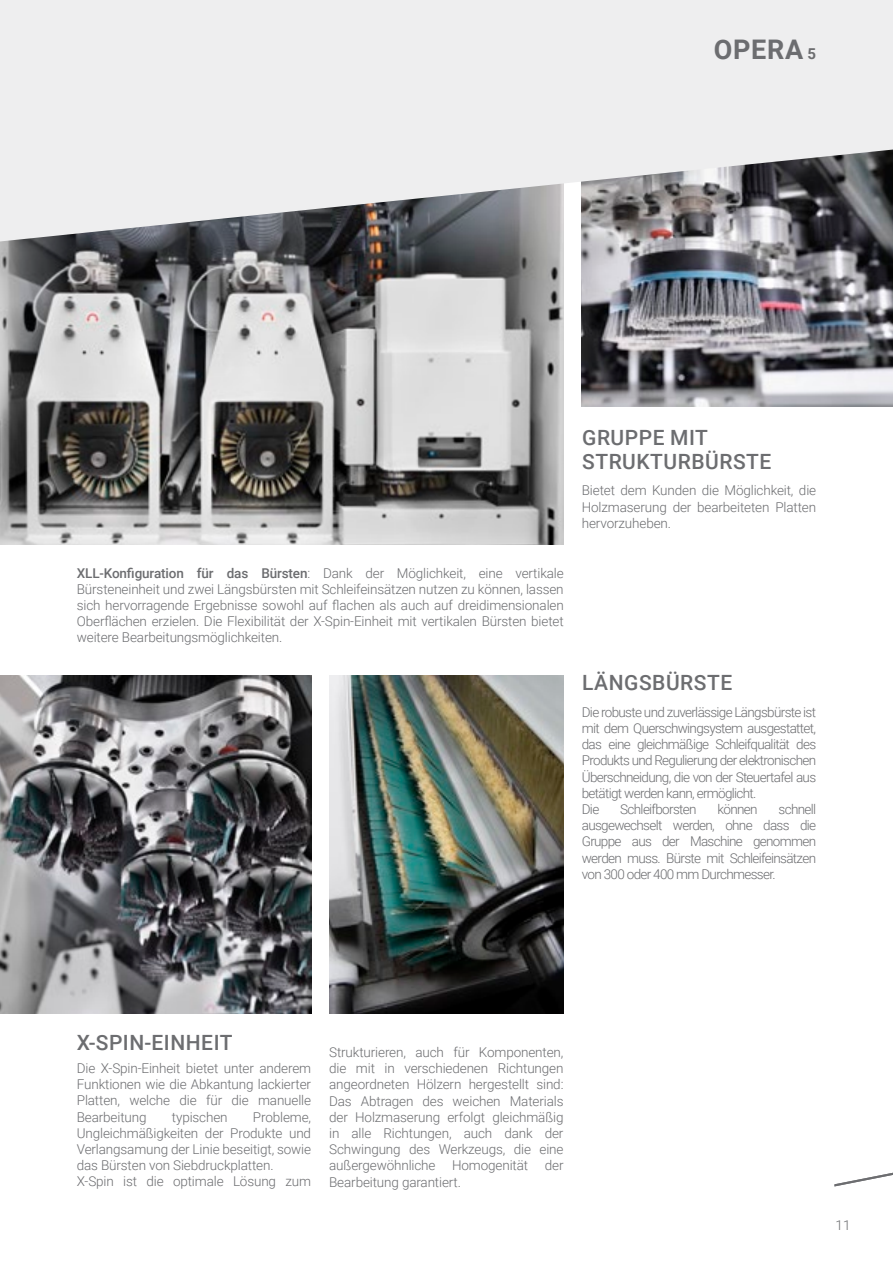
<style>
.page{position:relative;width:893px;height:1263px;background:#fff}
.page>*{position:absolute;margin:0;border:0;box-sizing:border-box;transform-origin:0 0}
.t1{font:700 27px "Roboto";letter-spacing:.025em;color:#6c6d70}
.t2{font:500 21px/24px "Roboto";letter-spacing:.025em;color:#6c6d70}
.t3{font:700 15px "Roboto";color:#6c6d70}
.t4{font:300 13.5px/16.2px "Roboto";letter-spacing:-.01em;color:#6c6d70;text-align:justify}
.t5{font:300 13.5px "Roboto";letter-spacing:-.05em;color:#6c6d70}
.s1{font-weight:500}
</style>
<div class="page">
<img style="left:582px;top:241px;width:311px;height:166px">
<img style="left:0;top:675px;width:311px;height:338px">
<img style="left:329px;top:675px;width:235px;height:338px">
<img style="left:0;top:241px;width:564px;height:303px">
<svg style="left:834px;top:1172px;width:59px;height:14px"></svg>
<svg style="left:0;top:0;width:893px;height:241px;background:#d5d5d7"></svg>
<p class="t1" style="left:714px;top:30px;width:91px">OPERA</p>
<p class="t1" style="left:714px;top:30px;width:105px">PRIMUS</p>
<p class="t3" style="left:808px;top:43px;width:10px">5</p>
<p class="t4" style="left:77px;top:564px;width:488px"><span class="s1">XLL-Konfiguration für das Bürsten</span>: Dank der Möglichkeit, eine vertikale Bürsteneinheit und zwei Längsbürsten mit Schleifeinsätzen nutzen zu können, lassen sich hervorragende Ergebnisse sowohl auf flachen als auch auf dreidimensionalen Oberflächen erzielen. Die Flexibilität der X-Spin-Einheit mit vertikalen Bürsten bietet weitere Bearbeitungsmöglichkeiten.</p>
<p class="t2" style="left:582px;top:425px;width:191px">GRUPPE MIT<br>STRUKTURBÜRSTE</p>
<p class="t4" style="left:582px;top:482px;width:236px">Bietet dem Kunden die Möglichkeit, die Holzmaserung der bearbeiteten Platten hervorzuheben.</p>
<p class="t2" style="left:582px;top:670px;width:152px">LÄNGSBÜRSTE</p>
<p class="t4" style="left:582px;top:703px;width:236px">Die robuste und zuverlässige Längsbürste ist mit dem Querschwingsystem ausgestattet, das eine gleichmäßige Schleifqualität des Produkts und Regulierung der elektronischen Überschneidung, die von der Steuertafel aus betätigt werden kann, ermöglicht.</p>
<p class="t4" style="left:582px;top:800px;width:19px">Die</p>
<p class="t5" style="left:620px;top:800px;width:78px">Schleifborsten</p>
<p class="t4" style="left:717px;top:800px;width:42px">können</p>
<p class="t4" style="left:582px;top:800px;width:236px;text-indent:197px">schnell ausgewechselt werden, ohne dass die Gruppe aus der Maschine genommen werden muss. Bürste mit Schleifeinsätzen von 300 oder 400 mm Durchmesser.</p>
<p class="t2" style="left:77px;top:1029px;width:157px">X-SPIN-EINHEIT</p>
<p class="t4" style="left:77px;top:1059px;width:236px">Die X-Spin-Einheit bietet unter anderem Funktionen wie die Abkantung lackierter Platten, welche die für die manuelle Bearbeitung</p>
<p class="t4" style="left:77px;top:1108px;width:236px;text-indent:176px">Probleme, Ungleichmäßigkeiten der Produkte und Verlangsamung der Linie beseitigt, sowie das Bürsten von Siebdruckplatten.</p>
<p class="t4" style="left:77px;top:1173px;width:236px">X-Spin ist die optimale Lösung zum</p>
<p class="t4" style="left:172px;top:1108px;width:57px">typischen</p>
<p class="t4" style="left:329px;top:1043px;width:236px">Strukturieren, auch für Komponenten, die mit in verschiedenen Richtungen angeordneten Hölzern hergestellt sind:<br>Das Abtragen des weichen Materials der Holzmaserung erfolgt gleichmäßig in alle Richtungen, auch dank der Schwingung des Werkzeugs, die eine außergewöhnliche Homogenität der Bearbeitung garantiert.</p>
<p class="t4" style="left:836px;top:1216px;width:16px">11</p>
</div>
